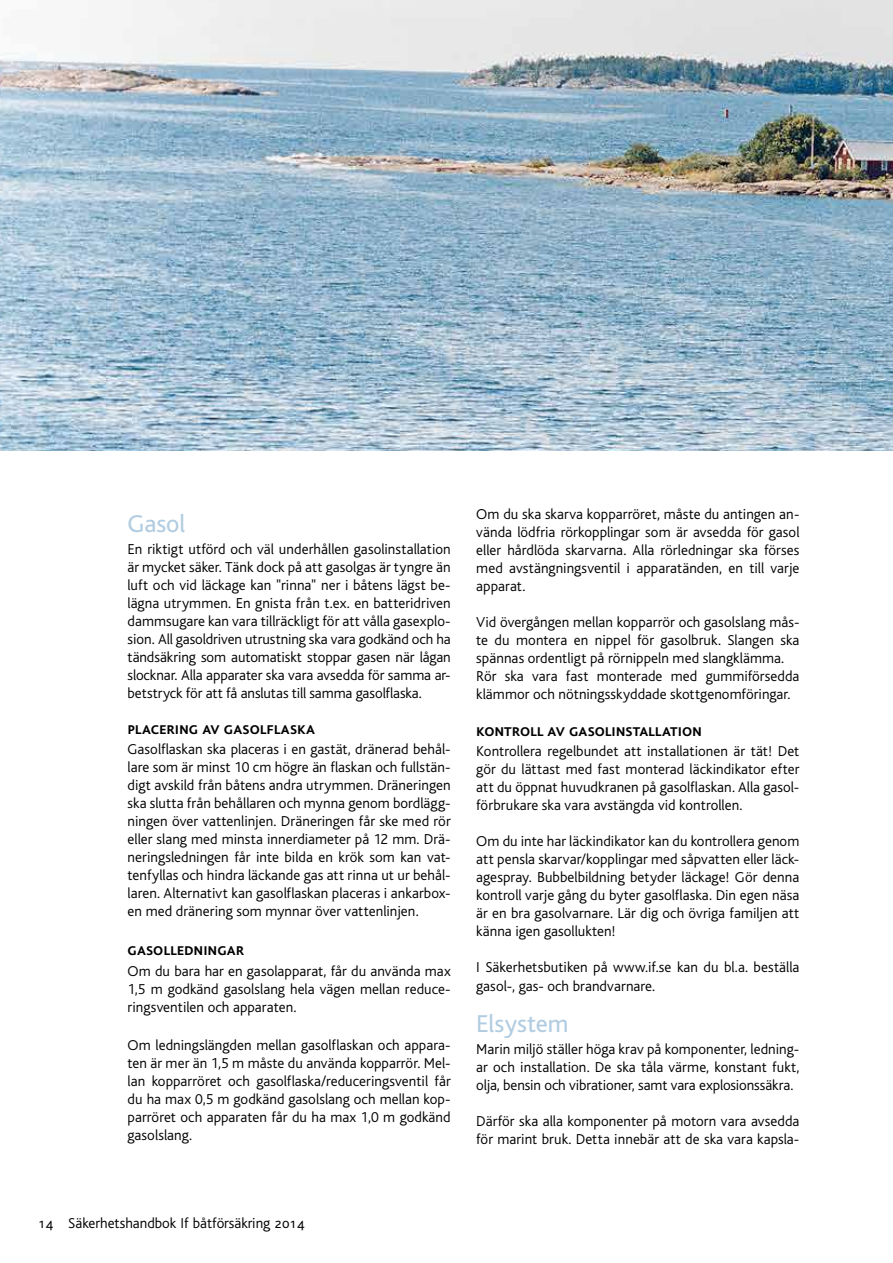
<style>
.page{position:relative;width:893px;height:1263px;background:#fff}
.page>*{position:absolute;margin:0;border:0;box-sizing:border-box;transform-origin:0 0}
.t1{font:25.5px "Bliss If";letter-spacing:-.005em;color:#b2cde1}
.t2{font:500 18px "Bliss If Caps";color:#000}
.t3{font:300 15px/18px "Bliss If";letter-spacing:.005em;color:#000;text-align:justify}
.s1{font-family:"Bliss If Caps"}
</style>
<div class="page">
<img style="left:0;top:0;width:893px;height:451px">
<h1 class="t1" style="left:128px;top:510px;width:59px">Gasol</h1>
<p class="t3" style="left:128px;top:540px;width:325px">En riktigt utförd och väl underhållen gasolinstallation är mycket säker. Tänk dock på att gasolgas är tyngre än luft och vid läckage kan "rinna" ner i båtens lägst be&shy;lägna utrymmen. En gnista från t.ex. en batteridriven dammsugare kan vara tillräckligt för att vålla gasexplo&shy;sion. All gasoldriven utrustning ska vara godkänd och ha tändsäkring som automatiskt stoppar gasen när lågan slocknar. Alla apparater ska vara avsedda för samma ar&shy;betstryck för att få anslutas till samma gasolflaska.</p>
<p class="t2" style="left:128px;top:719px;width:189px">placering av gasolflaska</p>
<p class="t3" style="left:128px;top:740px;width:325px">Gasolflaskan ska placeras i en gastät, dränerad behål&shy;lare som är minst 10 cm högre än flaskan och fullstän&shy;digt avskild från båtens andra utrymmen. Dräneringen ska slutta från behållaren och mynna genom bordlägg&shy;ningen över vattenlinjen. Dräneringen får ske med rör eller slang med minsta innerdiameter på 12 mm. Drä&shy;neringsledningen får inte bilda en krök som kan vat&shy;tenfyllas och hindra läckande gas att rinna ut ur behål&shy;laren. Alternativt kan gasolflaskan placeras i ankarbox&shy;en med dränering som mynnar över vattenlinjen.</p>
<p class="t2" style="left:128px;top:939px;width:118px">gasolledningar</p>
<p class="t3" style="left:128px;top:962px;width:325px">Om du bara har en gasolapparat, får du använda max 1,5 m godkänd gasolslang hela vägen mellan reduce&shy;ringsventilen och apparaten.</p>
<p class="t3" style="left:128px;top:1037px;width:325px">Om ledningslängden mellan gasolflaskan och appara&shy;ten är mer än 1,5 m måste du använda kopparrör. Mel&shy;lan kopparröret och gasolflaska/reduceringsventil får du ha max 0,5 m godkänd gasolslang och mellan kop&shy;parröret och apparaten får du ha max 1,0 m godkänd gasolslang.</p>
<p class="t3" style="left:476px;top:505px;width:325px">Om du ska skarva kopparröret, måste du antingen an&shy;vända lödfria rörkopplingar som är avsedda för gasol eller hårdlöda skarvarna. Alla rörledningar ska förses med avstängningsventil i apparatänden, en till varje apparat.</p>
<p class="t3" style="left:476px;top:613px;width:325px;text-align:left">Vid övergången mellan kopparrör och gasolslang mås&shy;te du montera en nippel för gasolbruk. Slangen ska spännas ordentligt på rörnippeln med slangklämma.<br>Rör ska vara fast monterade med gummiförsedda klämmor och nötningsskyddade skottgenomföringar.</p>
<p class="t2" style="left:476px;top:720px;width:227px">kontroll av gasolinstallation</p>
<p class="t3" style="left:476px;top:742px;width:325px">Kontrollera regelbundet att installationen är tät! Det gör du lättast med fast monterad läckindikator efter att du öppnat huvudkranen på gasolflaskan. Alla gasol&shy;förbrukare ska vara avstängda vid kontrollen.</p>
<p class="t3" style="left:476px;top:832px;width:325px">Om du inte har läckindikator kan du kontrollera genom att pensla skarvar/kopplingar med såpvatten eller läck&shy;agespray. Bubbelbildning betyder läckage! Gör denna kontroll varje gång du byter gasolflaska. Din egen näsa är en bra gasolvarnare. Lär dig och övriga familjen att känna igen gasollukten!</p>
<p class="t3" style="left:476px;top:958px;width:325px;line-height:18.8px">I Säkerhetsbutiken på www.if.se kan du bl.a. beställa gasol-, gas- och brandvarnare.</p>
<h1 class="t1" style="left:476px;top:1011px;width:94px">Elsystem</h1>
<p class="t3" style="left:476px;top:1040px;width:325px">Marin miljö ställer höga krav på komponenter, ledning&shy;ar och installation. De ska tåla värme, konstant fukt, olja, bensin och vibrationer, samt vara explosionssäkra.</p>
<p class="t3" style="left:476px;top:1112px;width:325px">Därför ska alla komponenter på motorn vara avsedda för marint bruk. Detta innebär att de ska vara kapsla-</p>
<p class="t3" style="left:38px;top:1214px;width:268px"><span class="s1">14</span> Säkerhetshandbok If båtförsäkring <span class="s1">2014</span></p>
</div>
